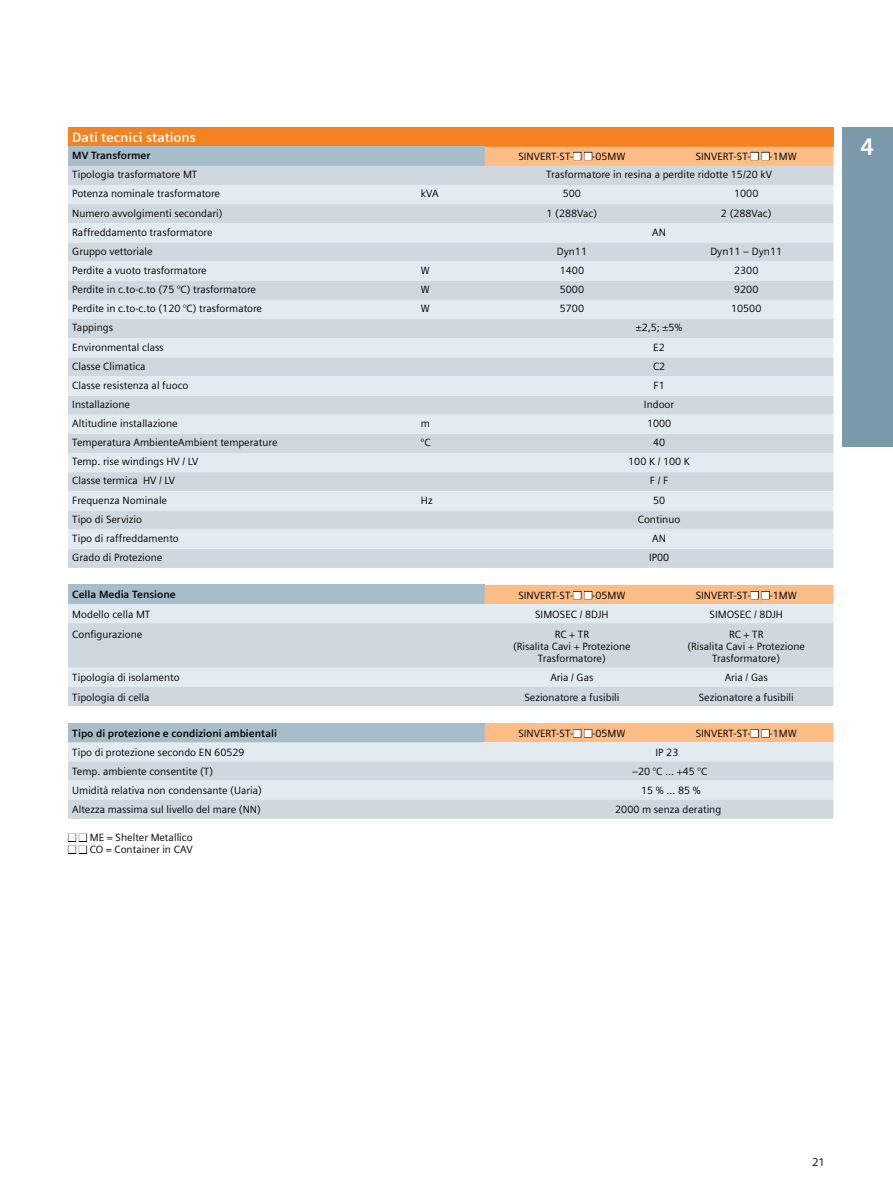
<style>
.page{position:relative;width:893px;height:1191px;background:#fff}
.page>*{position:absolute;margin:0;border:0;box-sizing:border-box;transform-origin:0 0}
.t1{font:700 24px "Siemens Sans";color:#fff}
.t2{font:700 13.5px "Siemens Sans";color:#fff}
.t3{font:11.25px "Siemens Sans";color:#000}
.t4{font:10.5px/12px "Siemens Sans";color:#000;text-align:center}
.t5{font:700 10.5px "Siemens Sans";color:#000}
.s1{color:#fff}
</style>
<div class="page">
<div style="left:842px;top:128px;width:51px;height:318px;background:#7b9aa9"></div>
<div style="left:68px;top:585px;width:417px;height:19px;background:#a7bdc9"></div>
<div style="left:485px;top:585px;width:348px;height:19px;background:#fcbc86"></div>
<div style="left:68px;top:604px;width:765px;height:19px;background:#e2ebef"></div>
<svg style="left:68px;top:623px;width:765px;height:83px;fill:#ced8de"></svg>
<div style="left:573px;top:591px;width:8px;height:8px;border:1px solid #000"></div>
<div style="left:584px;top:591px;width:8px;height:8px;border:1px solid #000"></div>
<div style="left:751px;top:591px;width:8px;height:8px;border:1px solid #000"></div>
<div style="left:761px;top:591px;width:9px;height:8px;border:1px solid #000"></div>
<div style="left:68px;top:723px;width:417px;height:19px;background:#a7bdc9"></div>
<div style="left:485px;top:723px;width:348px;height:19px;background:#fcbc86"></div>
<div style="left:68px;top:742px;width:765px;height:19px;background:#e2ebef"></div>
<svg style="left:68px;top:761px;width:765px;height:58px;fill:#ced8de"></svg>
<div style="left:573px;top:729px;width:8px;height:8px;border:1px solid #000"></div>
<div style="left:584px;top:729px;width:8px;height:8px;border:1px solid #000"></div>
<div style="left:751px;top:729px;width:8px;height:8px;border:1px solid #000"></div>
<div style="left:761px;top:729px;width:9px;height:8px;border:1px solid #000"></div>
<div style="left:68px;top:128px;width:765px;height:19px;background:#f58220"></div>
<div style="left:68px;top:147px;width:417px;height:19px;background:#a7bdc9"></div>
<div style="left:485px;top:147px;width:348px;height:19px;background:#fcbc86"></div>
<div style="left:68px;top:166px;width:765px;height:402px;background:#ced8de"></div>
<svg style="left:68px;top:185px;width:765px;height:364px;fill:#e2ebef"></svg>
<div style="left:573px;top:152px;width:8px;height:8px;border:1px solid #000"></div>
<div style="left:584px;top:152px;width:8px;height:8px;border:1px solid #000"></div>
<div style="left:751px;top:152px;width:8px;height:8px;border:1px solid #000"></div>
<div style="left:761px;top:152px;width:9px;height:8px;border:1px solid #000"></div>
<div style="left:79px;top:833px;width:8px;height:9px;border:1px solid #000"></div>
<div style="left:68px;top:845px;width:8px;height:9px;border:1px solid #000"></div>
<div style="left:79px;top:845px;width:8px;height:9px;border:1px solid #000"></div>
<svg style="left:68px;top:834px;width:14px;height:19px"></svg>
<p class="t2" style="left:72px;top:130px;width:125px">Dati tecnici stations</p>
<p class="t5" style="left:72px;top:150px;width:80px">MV Transformer</p>
<p class="t4" style="left:518px;top:150px;width:109px">SINVERT-ST-<span class="s1">■■</span>-05MW</p>
<p class="t4" style="left:696px;top:150px;width:103px">SINVERT-ST-<span class="s1">■■</span>-1MW</p>
<p class="t4" style="left:72px;top:169px;width:127px">Tipologia trasformatore MT</p>
<p class="t4" style="left:546px;top:169px;width:227px">Trasformatore in resina a perdite ridotte 15/20 kV</p>
<p class="t4" style="left:72px;top:188px;width:149px">Potenza nominale trasformatore</p>
<p class="t4" style="left:421px;top:188px;width:19px">kVA</p>
<p class="t4" style="left:563px;top:188px;width:20px">500</p>
<p class="t4" style="left:734px;top:188px;width:26px">1000</p>
<p class="t4" style="left:72px;top:207px;width:152px">Numero avvolgimenti secondari)</p>
<p class="t4" style="left:547px;top:207px;width:52px">1 (288Vac)</p>
<p class="t4" style="left:721px;top:207px;width:52px">2 (288Vac)</p>
<p class="t4" style="left:72px;top:226px;width:142px">Raffreddamento trasformatore</p>
<p class="t4" style="left:652px;top:226px;width:15px">AN</p>
<p class="t4" style="left:72px;top:245px;width:82px">Gruppo vettoriale</p>
<p class="t4" style="left:557px;top:245px;width:32px">Dyn11</p>
<p class="t4" style="left:710px;top:245px;width:73px">Dyn11 – Dyn11</p>
<p class="t4" style="left:72px;top:264px;width:136px">Perdite a vuoto trasformatore</p>
<p class="t4" style="left:421px;top:264px;width:11px">W</p>
<p class="t4" style="left:560px;top:264px;width:26px">1400</p>
<p class="t4" style="left:734px;top:264px;width:26px">2300</p>
<p class="t4" style="left:72px;top:283px;width:185px">Perdite in c.to-c.to (75 °C) trasformatore</p>
<p class="t4" style="left:421px;top:283px;width:11px">W</p>
<p class="t4" style="left:560px;top:283px;width:26px">5000</p>
<p class="t4" style="left:734px;top:283px;width:26px">9200</p>
<p class="t4" style="left:72px;top:303px;width:191px">Perdite in c.to-c.to (120 °C) trasformatore</p>
<p class="t4" style="left:421px;top:303px;width:11px">W</p>
<p class="t4" style="left:560px;top:303px;width:26px">5700</p>
<p class="t4" style="left:731px;top:303px;width:32px">10500</p>
<p class="t4" style="left:72px;top:322px;width:42px">Tappings</p>
<p class="t4" style="left:636px;top:322px;width:48px">±2,5; ±5%</p>
<p class="t4" style="left:72px;top:341px;width:93px">Environmental class</p>
<p class="t4" style="left:653px;top:341px;width:13px">E2</p>
<p class="t4" style="left:72px;top:360px;width:75px">Classe Climatica</p>
<p class="t4" style="left:653px;top:360px;width:14px">C2</p>
<p class="t4" style="left:72px;top:379px;width:118px">Classe resistenza al fuoco</p>
<p class="t4" style="left:653px;top:379px;width:13px">F1</p>
<p class="t4" style="left:72px;top:398px;width:59px">Installazione</p>
<p class="t4" style="left:644px;top:398px;width:32px">Indoor</p>
<p class="t4" style="left:72px;top:417px;width:107px">Altitudine installazione</p>
<p class="t4" style="left:421px;top:417px;width:11px">m</p>
<p class="t4" style="left:647px;top:417px;width:26px">1000</p>
<p class="t4" style="left:72px;top:436px;width:207px">Temperatura AmbienteAmbient temperature</p>
<p class="t4" style="left:421px;top:436px;width:11px">°C</p>
<p class="t4" style="left:653px;top:436px;width:14px">40</p>
<p class="t4" style="left:72px;top:456px;width:128px">Temp. rise windings HV / LV</p>
<p class="t4" style="left:628px;top:456px;width:63px">100 K / 100 K</p>
<p class="t4" style="left:72px;top:475px;width:104px">Classe termica HV / LV</p>
<p class="t4" style="left:650px;top:475px;width:20px">F/F</p>
<p class="t4" style="left:72px;top:494px;width:96px">Frequenza Nominale</p>
<p class="t4" style="left:421px;top:494px;width:13px">Hz</p>
<p class="t4" style="left:653px;top:494px;width:14px">50</p>
<p class="t4" style="left:72px;top:513px;width:71px">Tipo di Servizio</p>
<p class="t4" style="left:638px;top:513px;width:44px">Continuo</p>
<p class="t4" style="left:72px;top:532px;width:108px">Tipo di raffreddamento</p>
<p class="t4" style="left:652px;top:532px;width:15px">AN</p>
<p class="t4" style="left:72px;top:551px;width:92px">Grado di Protezione</p>
<p class="t4" style="left:649px;top:551px;width:22px">IP00</p>
<p class="t5" style="left:72px;top:589px;width:105px">Cella Media Tensione</p>
<p class="t4" style="left:518px;top:589px;width:109px">SINVERT-ST-<span class="s1">■■</span>-05MW</p>
<p class="t4" style="left:696px;top:589px;width:103px">SINVERT-ST-<span class="s1">■■</span>-1MW</p>
<p class="t4" style="left:72px;top:608px;width:80px">Modello cella MT</p>
<p class="t4" style="left:535px;top:608px;width:75px">SIMOSEC / 8DJH</p>
<p class="t4" style="left:709px;top:608px;width:75px">SIMOSEC / 8DJH</p>
<p class="t4" style="left:72px;top:628px;width:72px">Configurazione</p>
<p class="t4" style="left:513px;top:628px;width:119px">RC + TR<br>(Risalita Cavi + Protezione<br>Trasformatore)</p>
<p class="t4" style="left:687px;top:628px;width:119px">RC + TR<br>(Risalita Cavi + Protezione<br>Trasformatore)</p>
<p class="t4" style="left:72px;top:672px;width:109px">Tipologia di isolamento</p>
<p class="t4" style="left:550px;top:672px;width:45px">Aria / Gas</p>
<p class="t4" style="left:725px;top:672px;width:45px">Aria / Gas</p>
<p class="t4" style="left:72px;top:691px;width:79px">Tipologia di cella</p>
<p class="t4" style="left:524px;top:691px;width:97px">Sezionatore a fusibili</p>
<p class="t4" style="left:699px;top:691px;width:97px">Sezionatore a fusibili</p>
<p class="t5" style="left:72px;top:727px;width:206px">Tipo di protezione e condizioni ambientali</p>
<p class="t4" style="left:518px;top:727px;width:109px">SINVERT-ST-<span class="s1">■■</span>-05MW</p>
<p class="t4" style="left:696px;top:727px;width:103px">SINVERT-ST-<span class="s1">■■</span>-1MW</p>
<p class="t4" style="left:72px;top:746px;width:174px">Tipo di protezione secondo EN 60529</p>
<p class="t4" style="left:656px;top:746px;width:24px">IP 23</p>
<p class="t4" style="left:72px;top:765px;width:142px">Temp. ambiente consentite (T)</p>
<p class="t4" style="left:632px;top:765px;width:77px">–20 °C ... +45 °C</p>
<p class="t4" style="left:72px;top:784px;width:191px">Umidità relativa non condensante (Uaria)</p>
<p class="t4" style="left:641px;top:784px;width:61px">15 % ... 85 %</p>
<p class="t4" style="left:72px;top:803px;width:190px">Altezza massima sul livello del mare (NN)</p>
<p class="t4" style="left:615px;top:803px;width:108px">2000 m senza derating</p>
<p class="t4" style="left:90px;top:832px;width:104px">ME = Shelter Metallico</p>
<p class="t4" style="left:90px;top:844px;width:104px">CO = Container in CAV</p>
<h1 class="t1" style="left:860px;top:133px;width:15px">4</h1>
<p class="t3" style="left:812px;top:1155px;width:14px">21</p>
</div>
